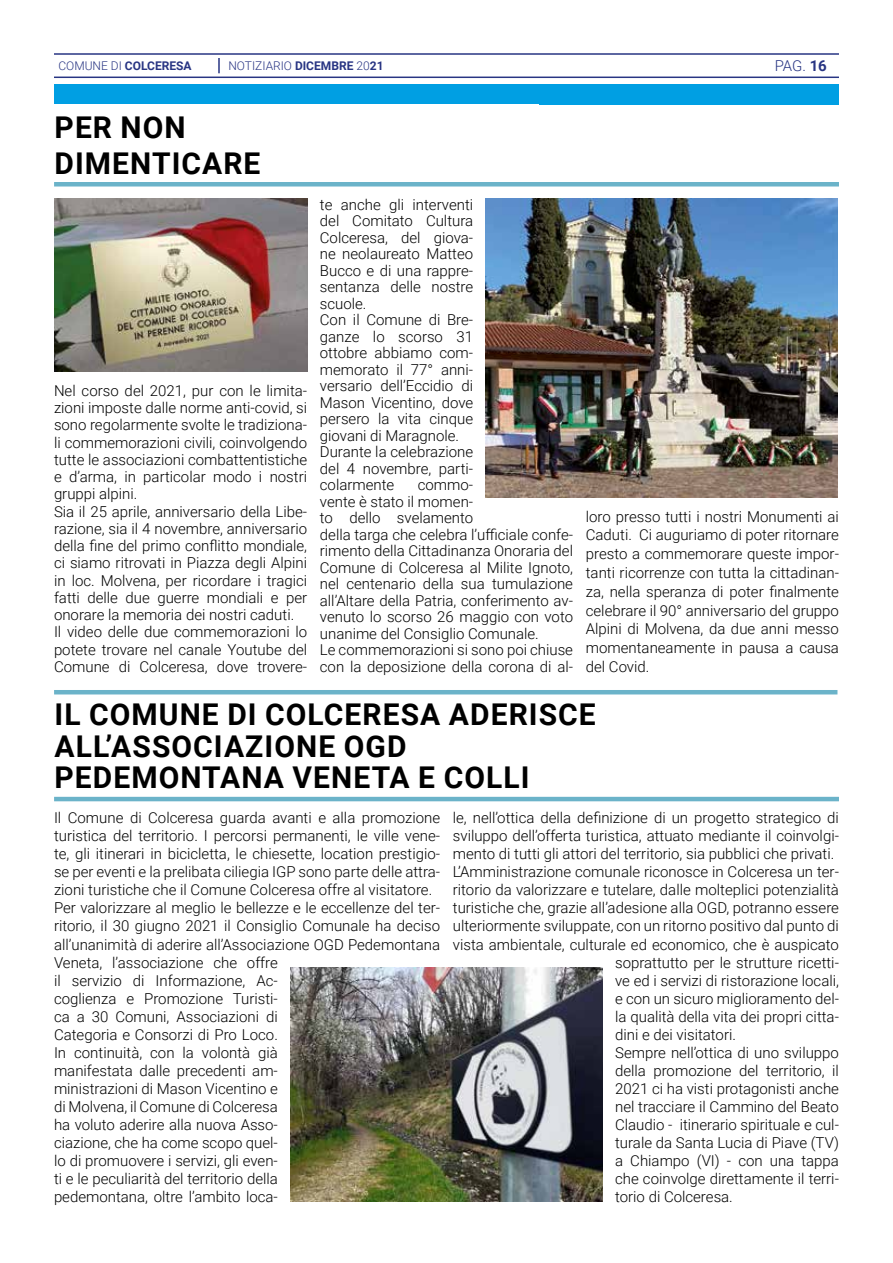
<style>
.page{position:relative;width:893px;height:1263px;background:#fff}
.page>*{position:absolute;margin:0;border:0;box-sizing:border-box;transform-origin:0 0}
.t1{font:700 30px/31.5px "Roboto";letter-spacing:.035em;color:#000}
.t2{font:300 15px/16.5px "Roboto";color:#000}
.t3{font:300 15px "Roboto";color:#283583}
.t4{font:300 12px "Roboto";color:#283583}
.t5{font:700 12px "Roboto";color:#283583}
.s1{font-weight:300}
.s2{font-weight:700}
</style>
<div class="page">
<div style="left:54px;top:84px;width:785px;height:21px;background:#009fe3"></div>
<svg style="left:218px;top:58px;width:2px;height:15px"></svg>
<hr style="left:54px;top:53px;width:785px;height:2px;background:#283583">
<hr style="left:54px;top:77px;width:785px;height:1px;background:#283583">
<hr style="left:54px;top:182px;width:785px;height:4px;background:#6bb3c9">
<img style="left:486px;top:198px;width:351px;height:299px">
<img style="left:54px;top:198px;width:253px;height:174px">
<hr style="left:54px;top:690px;width:783px;height:4px;background:#6bb3c9">
<hr style="left:54px;top:797px;width:785px;height:4px;background:#6bb3c9">
<img style="left:291px;top:968px;width:311px;height:233px">
<p class="t5" style="left:58px;top:57px;width:135px"><span class="s1">COMUNE DI</span> COLCERESA</p>
<p class="t4" style="left:228px;top:57px;width:157px">NOTIZIARIO <span class="s2">DICEMBRE</span> 20<span class="s2">21</span></p>
<p class="t3" style="left:775px;top:55px;width:54px">PAG. <span class="s2">16</span></p>
<h1 class="t1" style="left:55px;top:108px;width:207px;line-height:36px">PER NON<br>DIMENTICARE</h1>
<p class="t2" style="left:54px;top:381px;width:255px;line-height:17.2px">Nel corso del 2021, pur con le limita&shy;zioni imposte dalle norme anti-covid, si sono regolarmente svolte le tradiziona&shy;li commemorazioni civili, coinvolgendo tutte le associazioni combattentistiche e d’arma, in particolar modo i nostri gruppi alpini.<br>Sia il 25 aprile, anniversario della Libe&shy;razione, sia il 4 novembre, anniversario della fine del primo conflitto mondiale, ci siamo ritrovati in Piazza degli Alpini in loc. Molvena, per ricordare i tragici fatti delle due guerre mondiali e per onorare la memoria dei nostri caduti.<br>Il video delle due commemorazioni lo potete trovare nel canale Youtube del Comune di Colceresa, dove trovere-</p>
<p class="t2" style="left:320px;top:195px;width:155px">te anche gli interventi del Comitato Cultura<br>Colceresa, del giova&shy;ne neolaureato Matteo<br>Bucco e di una rappre&shy;sentanza delle nostre scuole.<br>Con il Comune di Bre&shy;ganze lo scorso 31 ottobre abbiamo com&shy;memorato il 77° anni&shy;versario dell’Eccidio di<br>Mason Vicentino, dove persero la vita cinque giovani di Maragnole.<br>Durante la celebrazione del 4 novembre, parti&shy;colarmente</p>
<p class="t2" style="left:320px;top:476px;width:255px;text-indent:98px">commo-<br>vente è stato il momen-<br>to dello svelamento<br>della targa che celebra l’ufficiale confe&shy;rimento della Cittadinanza Onoraria del<br>Comune di Colceresa al Milite Ignoto, nel centenario della sua tumulazione all’Altare della Patria, conferimento av&shy;venuto lo scorso 26 maggio con voto unanime del Consiglio Comunale.<br>Le commemorazioni si sono poi chiuse con la deposizione della corona di al-</p>
<p class="t2" style="left:586px;top:506px;width:255px;line-height:18.8px;text-align:justify">loro presso tutti i nostri Monumenti ai Caduti. Ci auguriamo di poter ritornare presto a commemorare queste impor&shy;tanti ricorrenze con tutta la cittadinan&shy;za, nella speranza di poter finalmente celebrare il 90° anniversario del gruppo Alpini di Molvena, da due anni messo momentaneamente in pausa a causa del Covid.</p>
<h1 class="t1" style="left:55px;top:698px;width:543px">IL COMUNE DI COLCERESA ADERISCE<br>ALL’ASSOCIAZIONE OGD<br>PEDEMONTANA VENETA E COLLI</h1>
<p class="t2" style="left:54px;top:808px;width:388px;line-height:18px">Il Comune di Colceresa guarda avanti e alla promozione turistica del territorio. I percorsi permanenti, le ville vene&shy;te, gli itinerari in bicicletta, le chiesette, location prestigio&shy;se per eventi e la prelibata ciliegia IGP sono parte delle attra&shy;zioni turistiche che il Comune Colceresa offre al visitatore.<br>Per valorizzare al meglio le bellezze e le eccellenze del ter&shy;ritorio, il 30 giugno 2021 il Consiglio Comunale ha deciso all’unanimità di aderire all’Associazione OGD Pedemontana Veneta, l’associazione che offre<br>il servizio di Informazione, Ac-<br>coglienza e Promozione Turisti-<br>ca a 30 Comuni, Associazioni di<br>Categoria e Consorzi di Pro Loco.<br>In continuità, con la volontà già<br>manifestata dalle precedenti am-<br>ministrazioni di Mason Vicentino e<br>di Molvena, il Comune di Colceresa<br>ha voluto aderire alla nuova Asso-<br>ciazione, che ha come scopo quel-<br>lo di promuovere i servizi, gli even-<br>ti e le peculiarità del territorio della<br>pedemontana, oltre l’ambito loca-</p>
<p class="t2" style="left:453px;top:809px;width:388px">le, nell’ottica della definizione di un progetto strategico di</p>
<p class="t2" style="left:453px;top:827px;width:388px">sviluppo dell’offerta turistica, attuato mediante il coinvolgi-</p>
<p class="t2" style="left:453px;top:845px;width:383px">mento di tutti gli attori del territorio, sia pubblici che privati.</p>
<p class="t2" style="left:453px;top:863px;width:388px">L’Amministrazione comunale riconosce in Colceresa un ter-</p>
<p class="t2" style="left:453px;top:881px;width:388px">ritorio da valorizzare e tutelare, dalle molteplici potenzialità</p>
<p class="t2" style="left:453px;top:899px;width:388px">turistiche che, grazie all’adesione alla OGD, potranno essere</p>
<p class="t2" style="left:453px;top:917px;width:388px">ulteriormente sviluppate, con un ritorno positivo dal punto di</p>
<p class="t2" style="left:453px;top:935px;width:388px">vista ambientale, culturale ed economico, che è auspicato</p>
<p class="t2" style="left:615px;top:953px;width:225px">soprattutto per le strutture ricetti-</p>
<p class="t2" style="left:615px;top:971px;width:225px">ve ed i servizi di ristorazione locali,</p>
<p class="t2" style="left:615px;top:989px;width:225px">e con un sicuro miglioramento del-</p>
<p class="t2" style="left:615px;top:1007px;width:225px">la qualità della vita dei propri citta-</p>
<p class="t2" style="left:615px;top:1025px;width:122px">dini e dei visitatori.</p>
<p class="t2" style="left:615px;top:1043px;width:225px">Sempre nell’ottica di uno sviluppo</p>
<p class="t2" style="left:615px;top:1061px;width:225px">della promozione del territorio, il</p>
<p class="t2" style="left:615px;top:1079px;width:225px">2021 ci ha visti protagonisti anche</p>
<p class="t2" style="left:615px;top:1097px;width:225px">nel tracciare il Cammino del Beato</p>
<p class="t2" style="left:615px;top:1115px;width:225px">Claudio - itinerario spirituale e cul-</p>
<p class="t2" style="left:615px;top:1133px;width:225px">turale da Santa Lucia di Piave (TV)</p>
<p class="t2" style="left:615px;top:1151px;width:225px">a Chiampo (VI) - con una tappa</p>
<p class="t2" style="left:615px;top:1169px;width:225px">che coinvolge direttamente il terri-</p>
<p class="t2" style="left:615px;top:1187px;width:119px">torio di Colceresa.</p>
</div>
